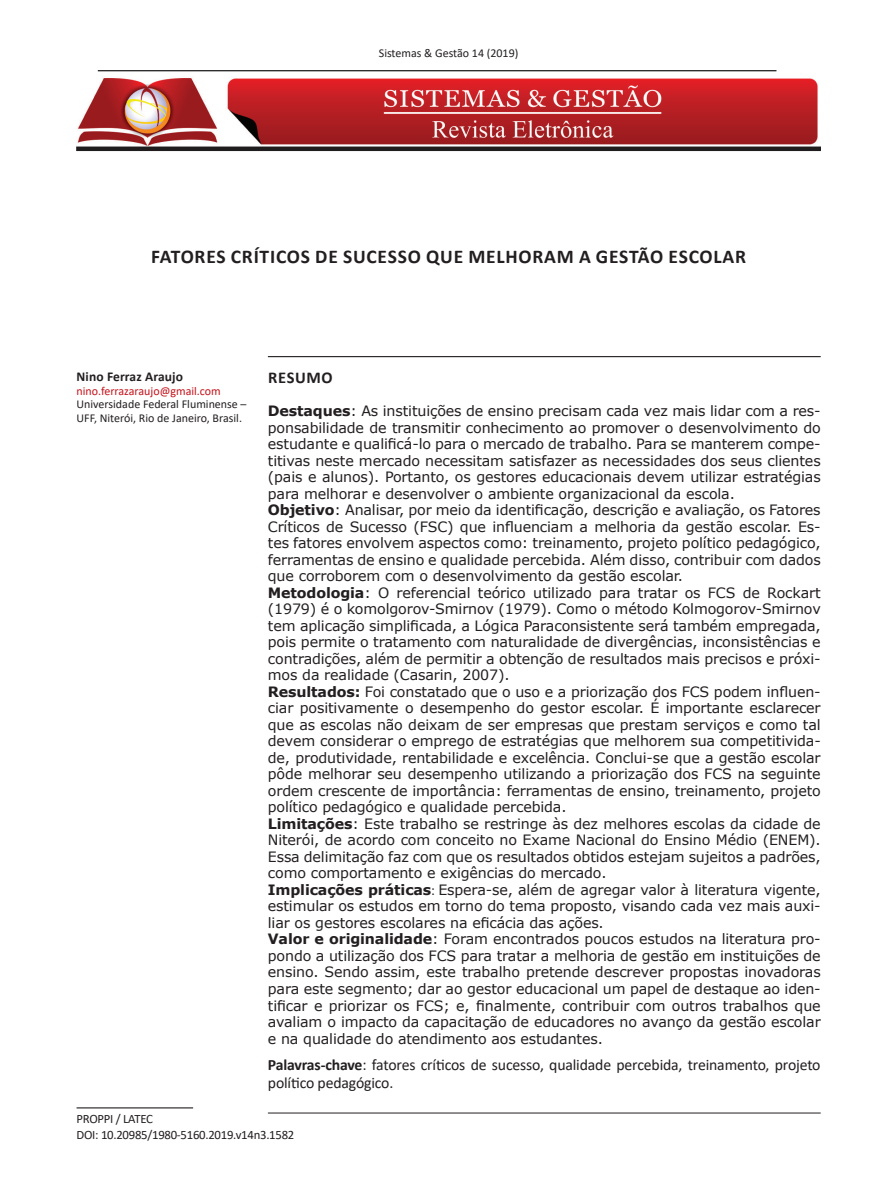
<style>
.page{position:relative;width:893px;height:1191px;background:#fff}
.page>*{position:absolute;margin:0;border:0;box-sizing:border-box;transform-origin:0 0}
.t1{font:700 19.5px "Calibri";letter-spacing:.04em;color:#231f20}
.t2{font:700 16.5px "Calibri";letter-spacing:.04em;color:#231f20}
.t3{font:15.75px/18px "Calibri";letter-spacing:-.01em;color:#231f20}
.t4{font:14.25px/16.5px "Verdana";letter-spacing:-.01em;color:#231f20}
.t5{font:700 13.5px "Calibri";letter-spacing:.01em;color:#231f20}
.t6{font:12.75px/15.3px "Calibri";letter-spacing:-.02em;color:#231f20}
.t7{font:12px/13.5px "Calibri";color:#231f20}
.t8{font:12px "Calibri";color:#c4121a}
.s1{font-weight:700}
.s2{font-family:"Calibri"}
</style>
<div class="page">
<img style="left:77px;top:78px;width:744px;height:74px">
<hr style="left:98px;top:70px;width:678px;height:1px;background:#000">
<hr style="left:77px;top:1107px;width:116px;height:1px;background:#231f20">
<hr style="left:268px;top:356px;width:553px;height:1px;background:#231f20">
<hr style="left:268px;top:1112px;width:553px;height:1px;background:#231f20">
<p class="t7" style="left:379px;top:46px;width:141px">Sistemas &amp; Gestão 14 (2019)</p>
<h1 class="t1" style="left:151px;top:244px;width:596px">FATORES CRÍTICOS DE SUCESSO QUE MELHORAM A GESTÃO ESCOLAR</h1>
<p class="t5" style="left:77px;top:368px;width:108px">Nino Ferraz Araujo</p>
<p class="t8" style="left:77px;top:382px;width:146px">nino.ferrazaraujo@gmail.com</p>
<p class="t7" style="left:77px;top:397px;width:172px">Universidade Federal Fluminense –<br>UFF, Niterói, Rio de Janeiro, Brasil.</p>
<p class="t2" style="left:268px;top:367px;width:66px">RESUMO</p>
<p class="t4" style="left:268px;top:403px;width:554px"><span class="s1">Destaques</span>: As instituições de ensino precisam cada vez mais lidar com a res&shy;ponsabilidade de transmitir conhecimento ao promover o desenvolvimento do estudante e qualificá-lo para o mercado de trabalho. Para se manterem compe&shy;titivas neste mercado necessitam satisfazer as necessidades dos seus clientes (pais e alunos). Portanto, os gestores educacionais devem utilizar estratégias para melhorar e desenvolver o ambiente organizacional da escola.<br><span class="s1">Objetivo</span>: Analisar, por meio da identificação, descrição e avaliação, os Fatores Críticos de Sucesso (FSC) que influenciam a melhoria da gestão escolar. Es&shy;tes fatores envolvem aspectos como: treinamento, projeto político pedagógico, ferramentas de ensino e qualidade percebida. Além disso, contribuir com dados que corroborem com o desenvolvimento da gestão escolar.<br><span class="s1">Metodologia</span>: O referencial teórico utilizado para tratar os FCS de Rockart (1979) é o komolgorov-Smirnov (1979). Como o método Kolmogorov-Smirnov tem aplicação simplificada, a Lógica Paraconsistente será também empregada, pois permite o tratamento com naturalidade de divergências, inconsistências e contradições, além de permitir a obtenção de resultados mais precisos e próxi&shy;mos da realidade (Casarin, 2007).<br><span class="s1">Resultados:</span> Foi constatado que o uso e a priorização dos FCS podem influen&shy;ciar positivamente o desempenho do gestor escolar. É importante esclarecer que as escolas não deixam de ser empresas que prestam serviços e como tal devem considerar o emprego de estratégias que melhorem sua competitivida&shy;de, produtividade, rentabilidade e excelência. Conclui-se que a gestão escolar pôde melhorar seu desempenho utilizando a priorização dos FCS na seguinte ordem crescente de importância: ferramentas de ensino, treinamento, projeto político pedagógico e qualidade percebida.<br><span class="s1">Limitações</span>: Este trabalho se restringe às dez melhores escolas da cidade de Niterói, de acordo com conceito no Exame Nacional do Ensino Médio (ENEM).<br>Essa delimitação faz com que os resultados obtidos estejam sujeitos a padrões, como comportamento e exigências do mercado.<br><span class="s1">Implicações práticas</span><span class="s2">:</span> Espera-se, além de agregar valor à literatura vigente, estimular os estudos em torno do tema proposto, visando cada vez mais auxi&shy;liar os gestores escolares na eficácia das ações.<br><span class="s1">Valor e originalidade</span>: Foram encontrados poucos estudos na literatura pro&shy;pondo a utilização dos FCS para tratar a melhoria de gestão em instituições de ensino. Sendo assim, este trabalho pretende descrever propostas inovadoras para este segmento; dar ao gestor educacional um papel de destaque ao iden&shy;tificar e priorizar os FCS; e, finalmente, contribuir com outros trabalhos que avaliam o impacto da capacitação de educadores no avanço da gestão escolar e na qualidade do atendimento aos estudantes.</p>
<p class="t3" style="left:268px;top:1055px;width:554px"><span class="s1">Palavras-chave</span>: fatores críticos de sucesso, qualidade percebida, treinamento, projeto político pedagógico.</p>
<p class="t6" style="left:77px;top:1111px;width:219px">PROPPI / LATEC<br>DOI: 10.20985/1980-5160.2019.v14n3.1582</p>
</div>
